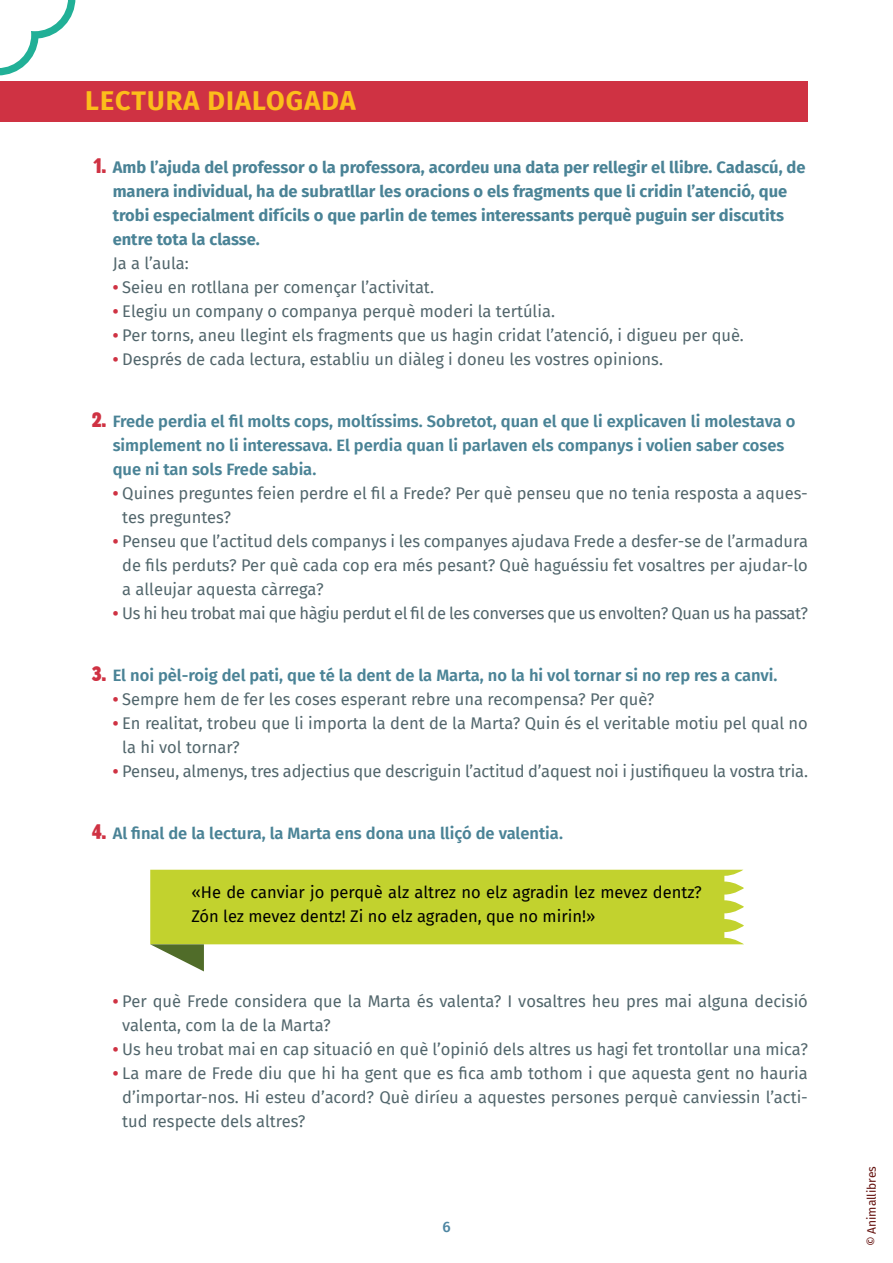
<style>
.page{position:relative;width:893px;height:1263px;background:#fff}
.page>*{position:absolute;margin:0;border:0;box-sizing:border-box;transform-origin:0 0}
.Títol_1{font:700 27px "Fira Sans";letter-spacing:.04em;color:#fcbe1b}
.Text_activitats{font:16.5px/24px "Fira Sans";color:#52666c}
.t1{font:600 16.5px/24px "Fira Sans";color:#4a8396}
.t2{font:700 16.5px/24px "Fira Sans";color:#4a8396}
.Text{font:16.5px/24px "Fira Sans";color:#000}
.Text_activitats-2{font:16.5px "Fira Sans";letter-spacing:-.02em;color:#52666c}
.t3{font:500 15px "Fira Sans";color:#4e86a2}
.t4{font:12px "Fira Sans";letter-spacing:-.01em;color:#651310}
.s1{font-family:"Block Berthold";font-weight:400;font-stretch:condensed;font-size:21px;color:#cf3243}
.s2{font-weight:700;color:#cf3243}
</style>
<div class="page">
<svg style="left:150px;top:870px;width:594px;height:101px"></svg>
<svg style="left:0;top:0;width:75px;height:75px"></svg>
<div style="left:0;top:81px;width:808px;height:41px;background:#cf3243"></div>
<p class="Títol_1" style="left:85px;top:78px;width:272px">LECTURA DIALOGADA</p>
<p class="t2" style="left:113px;top:154px;width:694px;text-indent:-20px"><span class="s1">1.</span> Amb l’ajuda del professor o la professora, acordeu una data per rellegir el llibre. Cadascú, de manera individual, ha de subratllar les oracions o els fragments que li cridin l’atenció, que trobi especialment difícils o que parlin de temes interessants perquè puguin ser discutits entre tota la classe.</p>
<p class="Text_activitats" style="left:113px;top:250px;width:78px">Ja a l’aula:</p>
<p class="Text_activitats" style="left:113px;top:274px;width:323px"><span class="s2">•</span> Seieu en rotllana per començar l’activitat.</p>
<p class="Text_activitats" style="left:113px;top:298px;width:444px"><span class="s2">•</span> Elegiu un company o companya perquè moderi la tertúlia.</p>
<p class="Text_activitats" style="left:113px;top:322px;width:633px"><span class="s2">•</span> Per torns, aneu llegint els fragments que us hagin cridat l’atenció, i digueu per què.</p>
<p class="Text_activitats" style="left:113px;top:346px;width:552px"><span class="s2">•</span> Després de cada lectura, establiu un diàleg i doneu les vostres opinions.</p>
<p class="t1" style="left:113px;top:408px;width:684px;text-indent:-21px"><span class="s1">2.</span> Frede perdia el fil molts cops, moltíssims. Sobretot, quan el que li explicaven li molestava o simplement no li interessava. El perdia quan li parlaven els companys i volien saber coses que ni tan sols Frede sabia.</p>
<p class="Text_activitats" style="left:122px;top:481px;width:687px;text-indent:-10px"><span class="s2">•</span> Quines preguntes feien perdre el fil a Frede? Per què penseu que no tenia resposta a aques&shy;tes preguntes?</p>
<p class="Text_activitats" style="left:122px;top:529px;width:687px;text-align:justify;text-indent:-10px"><span class="s2">•</span> Penseu que l’actitud dels companys i les companyes ajudava Frede a desfer-se de l’armadura de fils perduts? Per què cada cop era més pesant? Què haguéssiu fet vosaltres per ajudar-lo a alleujar aquesta càrrega?</p>
<p class="Text_activitats-2" style="left:113px;top:601px;width:697px"><span class="s2">•</span> Us hi heu trobat mai que hàgiu perdut el fil de les converses que us envolten? Quan us ha passat?</p>
<p class="t1" style="left:92px;top:662px;width:687px"><span class="s1">3.</span> El noi pèl-roig del pati, que té la dent de la Marta, no la hi vol tornar si no rep res a canvi.</p>
<p class="Text_activitats" style="left:113px;top:687px;width:543px"><span class="s2">•</span> Sempre hem de fer les coses esperant rebre una recompensa? Per què?</p>
<p class="Text_activitats" style="left:122px;top:711px;width:687px;text-indent:-10px"><span class="s2">•</span> En realitat, trobeu que li importa la dent de la Marta? Quin és el veritable motiu pel qual no la hi vol tornar?</p>
<p class="Text_activitats" style="left:113px;top:759px;width:697px"><span class="s2">•</span> Penseu, almenys, tres adjectius que descriguin l’actitud d’aquest noi i justifiqueu la vostra tria.</p>
<p class="t1" style="left:92px;top:821px;width:473px"><span class="s1">4.</span> Al final de la lectura, la Marta ens dona una lliçó de valentia.</p>
<p class="Text" style="left:191px;top:879px;width:512px">«He de canviar jo perquè alz altrez no elz agradin lez mevez dentz?<br>Zón lez mevez dentz! Zi no elz agraden, que no mirin!»</p>
<p class="Text_activitats" style="left:122px;top:989px;width:687px;text-indent:-10px"><span class="s2">•</span> Per què Frede considera que la Marta és valenta? I vosaltres heu pres mai alguna decisió valenta, com la de la Marta?</p>
<p class="Text_activitats" style="left:113px;top:1037px;width:697px"><span class="s2">•</span> Us heu trobat mai en cap situació en què l’opinió dels altres us hagi fet trontollar una mica?</p>
<p class="Text_activitats" style="left:122px;top:1061px;width:687px;text-align:justify;text-indent:-10px"><span class="s2">•</span> La mare de Frede diu que hi ha gent que es fica amb tothom i que aquesta gent no hauria d’importar-nos. Hi esteu d’acord? Què diríeu a aquestes persones perquè canviessin l’acti&shy;tud respecte dels altres?</p>
<p class="t3" style="left:442px;top:1214px;width:10px">6</p>
<p class="t4" style="left:863px;top:1246px;width:81px;rotate:-90deg">© Animallibres</p>
</div>
